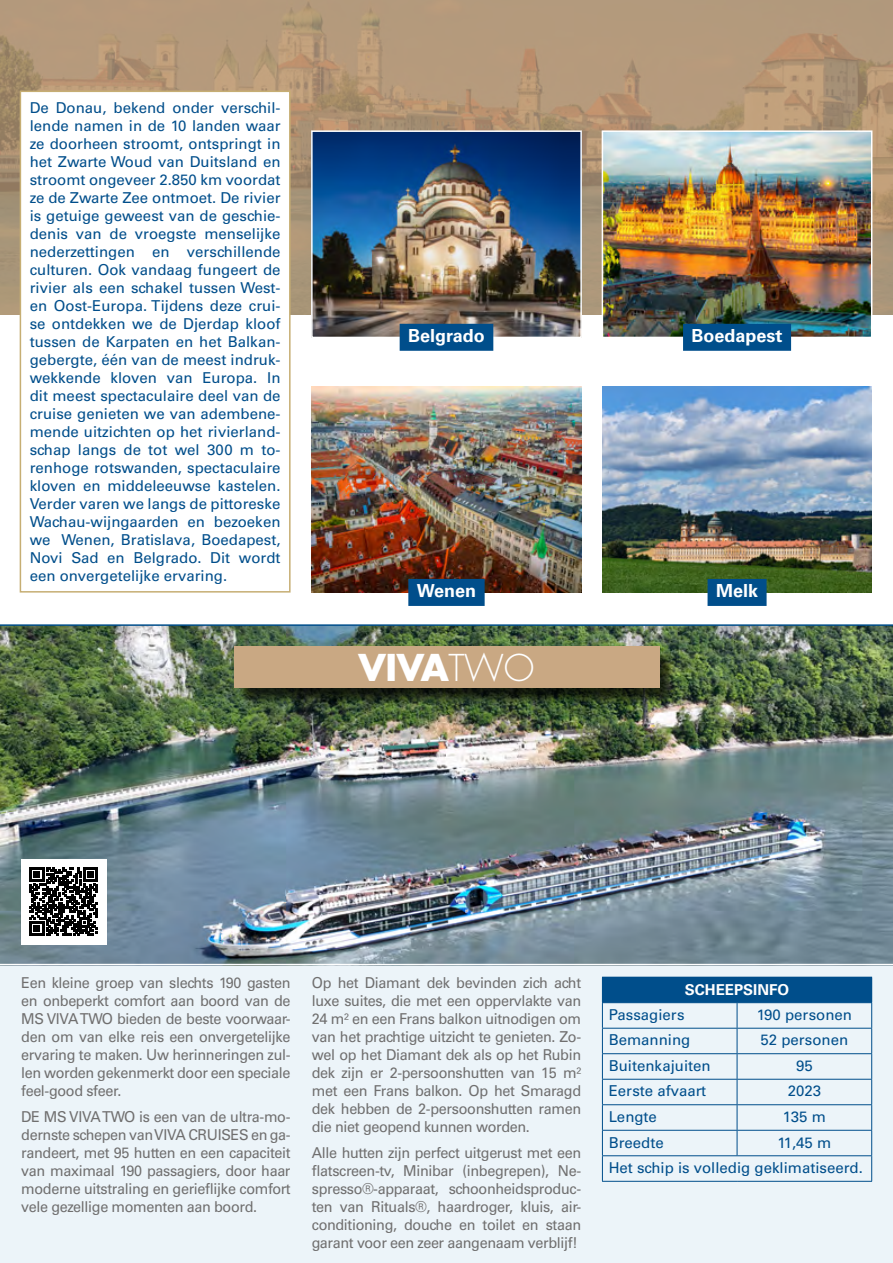
<style>
.page{position:relative;width:893px;height:1263px;background:#fff}
.page>*{position:absolute;margin:0;border:0;box-sizing:border-box;transform-origin:0 0}
.t1{font:700 36px "Futura Std";color:#fff}
.t2{font:700 18px "Univers LT Std";color:#fff}
.t3{font:15px/18px "Univers LT Std";letter-spacing:-.025em;color:#706f6f;text-align:justify;scale:.96 1}
.t4{font:15px/18px "Univers LT Std";color:#004e8b}
.t5{font:700 15px "Univers LT Std";color:#fff}
.s1{font-weight:300}
</style>
<div class="page">
<div style="left:0;top:965px;width:893px;height:298px;background:#ecf4f9"></div>
<div style="left:602px;top:977px;width:270px;height:26px;background:#004e8b"></div>
<svg style="left:603px;top:1003px;width:268px;height:178px"></svg>
<hr style="left:602px;top:1028px;width:135px;height:1px;background:#004e8b">
<hr style="left:737px;top:1028px;width:135px;height:1px;background:#004e8b">
<hr style="left:602px;top:1053px;width:135px;height:1px;background:#004e8b">
<hr style="left:737px;top:1053px;width:135px;height:1px;background:#004e8b">
<hr style="left:602px;top:1079px;width:135px;height:1px;background:#004e8b">
<hr style="left:737px;top:1079px;width:135px;height:1px;background:#004e8b">
<hr style="left:602px;top:1104px;width:135px;height:1px;background:#004e8b">
<hr style="left:737px;top:1104px;width:135px;height:1px;background:#004e8b">
<hr style="left:602px;top:1130px;width:135px;height:1px;background:#004e8b">
<hr style="left:737px;top:1130px;width:135px;height:1px;background:#004e8b">
<svg style="left:737px;top:1003px;width:1px;height:152px"></svg>
<hr style="left:602px;top:1155px;width:135px;height:1px;background:#004e8b">
<hr style="left:737px;top:1155px;width:135px;height:1px;background:#004e8b">
<hr style="left:602px;top:1181px;width:135px;height:1px;background:#004e8b">
<hr style="left:737px;top:1181px;width:135px;height:1px;background:#004e8b">
<svg style="left:602px;top:1003px;width:1px;height:178px"></svg>
<svg style="left:871px;top:1003px;width:1px;height:178px"></svg>
<img style="left:0;top:626px;width:893px;height:338px">
<div style="left:236px;top:648px;width:442px;height:59px;background:#000;opacity:.75"></div>
<div style="left:234px;top:646px;width:425px;height:42px;background:#c9a883"></div>
<div style="left:21px;top:859px;width:85px;height:85px;background:#fff"></div>
<svg style="left:30px;top:867px;width:68px;height:69px"></svg>
<hr style="left:0;top:624px;width:893px;height:2px;background:#004e8b">
<img style="left:0;top:0;width:893px;height:315px">
<div style="left:20px;top:91px;width:270px;height:501px;background:#fff"></div>
<div style="left:20px;top:91px;width:271px;height:502px;border:2px solid #c6ae73"></div>
<img style="left:314px;top:133px;width:265px;height:202px">
<div style="left:311px;top:130px;width:271px;height:208px;border:2px solid #fff"></div>
<img style="left:312px;top:386px;width:269px;height:207px">
<div style="left:400px;top:324px;width:93px;height:27px;background:#004e8b"></div>
<div style="left:408px;top:579px;width:77px;height:27px;background:#004e8b"></div>
<img style="left:605px;top:133px;width:264px;height:202px">
<div style="left:602px;top:130px;width:270px;height:208px;border:2px solid #fff"></div>
<img style="left:602px;top:386px;width:270px;height:207px">
<div style="left:683px;top:324px;width:108px;height:27px;background:#004e8b"></div>
<div style="left:707px;top:579px;width:60px;height:27px;background:#004e8b"></div>
<p class="t4" style="left:30px;top:99px;width:252px;text-align:justify">De Donau, bekend onder verschil&shy;lende namen in de 10 landen waar ze doorheen stroomt, ontspringt in het Zwarte Woud van Duitsland en stroomt ongeveer 2.850 km voordat ze de Zwarte Zee ontmoet. De rivier is getuige geweest van de geschie&shy;denis van de vroegste menselijke nederzettingen en verschillende culturen. Ook vandaag fungeert de rivier als een schakel tussen West&shy;en Oost-Europa. Tijdens deze crui&shy;se ontdekken we de Djerdap kloof tussen de Karpaten en het Balkan&shy;gebergte, één van de meest indruk&shy;wekkende kloven van Europa. In dit meest spectaculaire deel van de cruise genieten we van adembene&shy;mende uitzichten op het rivierland&shy;schap langs de tot wel 300 m to&shy;renhoge rotswanden, spectaculaire kloven en middeleeuwse kastelen.<br>Verder varen we langs de pittoreske Wachau-wijngaarden en bezoeken we Wenen, Bratislava, Boedapest, Novi Sad en Belgrado. Dit wordt een onvergetelijke ervaring.</p>
<p class="t2" style="left:408px;top:325px;width:78px">Belgrado</p>
<p class="t2" style="left:417px;top:580px;width:61px">Wenen</p>
<h1 class="t1" style="left:359px;top:643px;width:177px">VIVA<span class="s1">TWO</span></h1>
<p class="t2" style="left:691px;top:325px;width:93px">Boedapest</p>
<p class="t2" style="left:716px;top:580px;width:44px">Melk</p>
<p class="t3" style="left:21px;top:973px;width:282px">Een kleine groep van slechts 190 gasten en onbeperkt comfort aan boord van de MS VIVA TWO bieden de beste voorwaar&shy;den om van elke reis een onvergetelijke ervaring te maken. Uw herinneringen zul&shy;len worden gekenmerkt door een speciale feel-good sfeer.</p>
<p class="t3" style="left:21px;top:1108px;width:282px">DE MS VIVA TWO is een van de ultra-mo&shy;dernste schepen van VIVA CRUISES en ga&shy;randeert, met 95 hutten en een capaciteit van maximaal 190 passagiers, door haar moderne uitstraling en gerieflijke comfort vele gezellige momenten aan boord.</p>
<p class="t3" style="left:312px;top:973px;width:282px">Op het Diamant dek bevinden zich acht luxe suites, die met een oppervlakte van 24 m² en een Frans balkon uitnodigen om van het prachtige uitzicht te genieten. Zo&shy;wel op het Diamant dek als op het Rubin dek zijn er 2-persoonshutten van 15 m² met een Frans balkon. Op het Smaragd dek hebben de 2-persoonshutten ramen die niet geopend kunnen worden.</p>
<p class="t3" style="left:312px;top:1144px;width:282px">Alle hutten zijn perfect uitgerust met een flatscreen-tv, Minibar (inbegrepen), Ne&shy;spresso®-apparaat, schoonheidsproduc&shy;ten van Rituals®, haardroger, kluis, air&shy;conditioning, douche en toilet en staan garant voor een zeer aangenaam verblijf!</p>
<p class="t5" style="left:685px;top:981px;width:106px">SCHEEPSINFO</p>
<p class="t4" style="left:609px;top:1006px;width:77px">Passagiers</p>
<p class="t4" style="left:757px;top:1006px;width:97px">190 personen</p>
<p class="t4" style="left:609px;top:1031px;width:83px">Bemanning</p>
<p class="t4" style="left:760px;top:1031px;width:89px">52 personen</p>
<p class="t4" style="left:609px;top:1057px;width:103px">Buitenkajuiten</p>
<p class="t4" style="left:796px;top:1057px;width:18px">95</p>
<p class="t4" style="left:609px;top:1082px;width:99px">Eerste afvaart</p>
<p class="t4" style="left:788px;top:1082px;width:35px">2023</p>
<p class="t4" style="left:609px;top:1108px;width:50px">Lengte</p>
<p class="t4" style="left:783px;top:1108px;width:45px">135 m</p>
<p class="t4" style="left:609px;top:1133px;width:57px">Breedte</p>
<p class="t4" style="left:609px;top:1129px;width:256px;line-height:25.5px;text-indent:169px">11,45 m<br>Het schip is volledig geklimatiseerd.</p>
</div>
